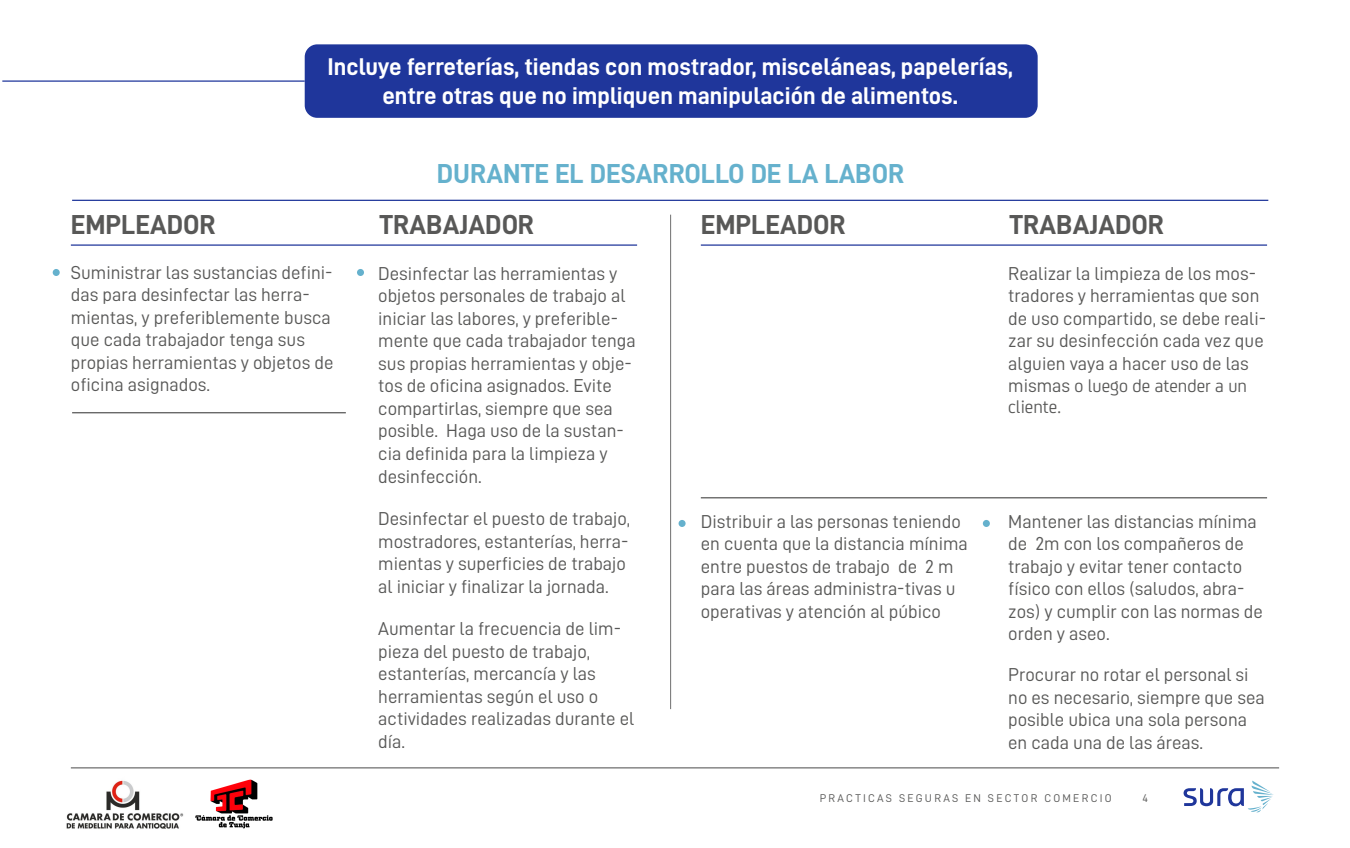
<style>
.page{position:relative;width:1350px;height:848px;background:#fff}
.page>*{position:absolute;margin:0;border:0;box-sizing:border-box;transform-origin:0 0}
.t1{font:27.5px "D DIN Bold";color:#585857}
.t2{font:27.5px "D DIN Bold";color:#65b1cd}
.t3{font:24.25px/29.1px "D DIN Bold";color:#fff;text-align:center}
.t4{font:18.75px/22.5px "D DIN";color:#585857}
.t5{font:18.75px/21px "FS Joey";color:#585857}
.t6{font:11.25px "D DIN";letter-spacing:.2em;color:#585857}
.s1{font-family:"D DIN"}
</style>
<div class="page">
<hr style="left:71px;top:244px;width:566px;height:2px;background:#1f369b">
<hr style="left:72px;top:200px;width:1196px;height:1px;background:#1f369b">
<hr style="left:701px;top:244px;width:566px;height:2px;background:#1f369b">
<hr style="left:670px;top:215px;width:1px;height:494px;background:#6f6f6f">
<hr style="left:72px;top:412px;width:274px;height:1px;background:#585857">
<div style="left:305px;top:44px;width:733px;height:74px;background:#1f369b;border-radius:12px"></div>
<hr style="left:2px;top:80px;width:303px;height:2px;background:#1f369b">
<hr style="left:701px;top:497px;width:566px;height:1px;background:#585857">
<svg style="left:1184px;top:780px;width:90px;height:32px"></svg>
<hr style="left:71px;top:767px;width:1208px;height:1px;background:#6f6f6f">
<div style="left:679px;top:520px;width:7px;height:7px;background:#65b1cd;border-radius:50%"></div>
<div style="left:983px;top:520px;width:7px;height:7px;background:#65b1cd;border-radius:50%"></div>
<div style="left:53px;top:269px;width:7px;height:7px;background:#65b1cd;border-radius:50%"></div>
<div style="left:357px;top:269px;width:7px;height:7px;background:#65b1cd;border-radius:50%"></div>
<img style="left:66px;top:780px;width:118px;height:49px">
<img style="left:185px;top:768px;width:98px;height:61px">
<p class="t3" style="left:327px;top:52px;width:687px">Incluye ferreterías, tiendas con mostrador, misceláneas, papelerías, entre otras que no impliquen manipulación de alimentos.</p>
<h1 class="t2" style="left:437px;top:158px;width:469px">DURANTE EL DESARROLLO DE LA LABOR</h1>
<h1 class="t1" style="left:71px;top:209px;width:147px">EMPLEADOR</h1>
<h1 class="t1" style="left:379px;top:209px;width:156px">TRABAJADOR</h1>
<h1 class="t1" style="left:701px;top:209px;width:147px">EMPLEADOR</h1>
<h1 class="t1" style="left:1009px;top:209px;width:156px">TRABAJADOR</h1>
<p class="t4" style="left:71px;top:261px;width:264px">Suministrar las sustancias defini&shy;das para desinfectar las herra&shy;mientas, y preferiblemente busca que cada trabajador tenga sus propias herramientas y objetos de oficina asignados.</p>
<p class="t4" style="left:378px;top:262px;width:259px">Desinfectar las herramientas y objetos personales de trabajo al iniciar las labores, y preferible&shy;mente que cada trabajador tenga sus propias herramientas y obje&shy;tos de oficina asignados. Evite compartirlas, siempre que sea posible. Haga uso de la sustan&shy;cia definida para la limpieza y desinfección.</p>
<p class="t4" style="left:378px;top:507px;width:253px">Desinfectar el puesto de trabajo, mostradores, estanterías, herra&shy;mientas y superficies de trabajo al iniciar y finalizar la jornada.</p>
<p class="t4" style="left:378px;top:617px;width:258px">Aumentar la frecuencia de lim&shy;pieza del puesto de trabajo, estanterías, mercancía y las herramientas según el uso o actividades realizadas durante el día.</p>
<p class="t4" style="left:701px;top:510px;width:269px">Distribuir a las personas teniendo en cuenta que la distancia mínima entre puestos de trabajo de 2 m para las áreas administra-tivas u operativas y atención al púbico</p>
<p class="t4" style="left:1008px;top:262px;width:259px">Realizar la limpieza de los mos&shy;tradores y herramientas que son de uso compartido, se debe reali&shy;zar su desinfección cada vez que alguien vaya a hacer uso de las</p>
<p class="t5" style="left:1008px;top:374px;width:240px"><span class="s1">mismas</span> o luego de atender a un cliente.</p>
<p class="t4" style="left:1008px;top:509px;width:256px">Mantener las distancias mínima de 2m con los compañeros de trabajo y evitar tener contacto físico con ellos (saludos, abra&shy;zos) y cumplir con las normas de orden y aseo.</p>
<p class="t4" style="left:1008px;top:663px;width:258px">Procurar no rotar el personal si no es necesario, siempre que sea posible ubica una sola persona en cada una de las áreas.</p>
<p class="t6" style="left:820px;top:792px;width:293px">PRACTICAS SEGURAS EN SECTOR COMERCIO</p>
<p class="t6" style="left:1142px;top:792px;width:7px">4</p>
</div>
